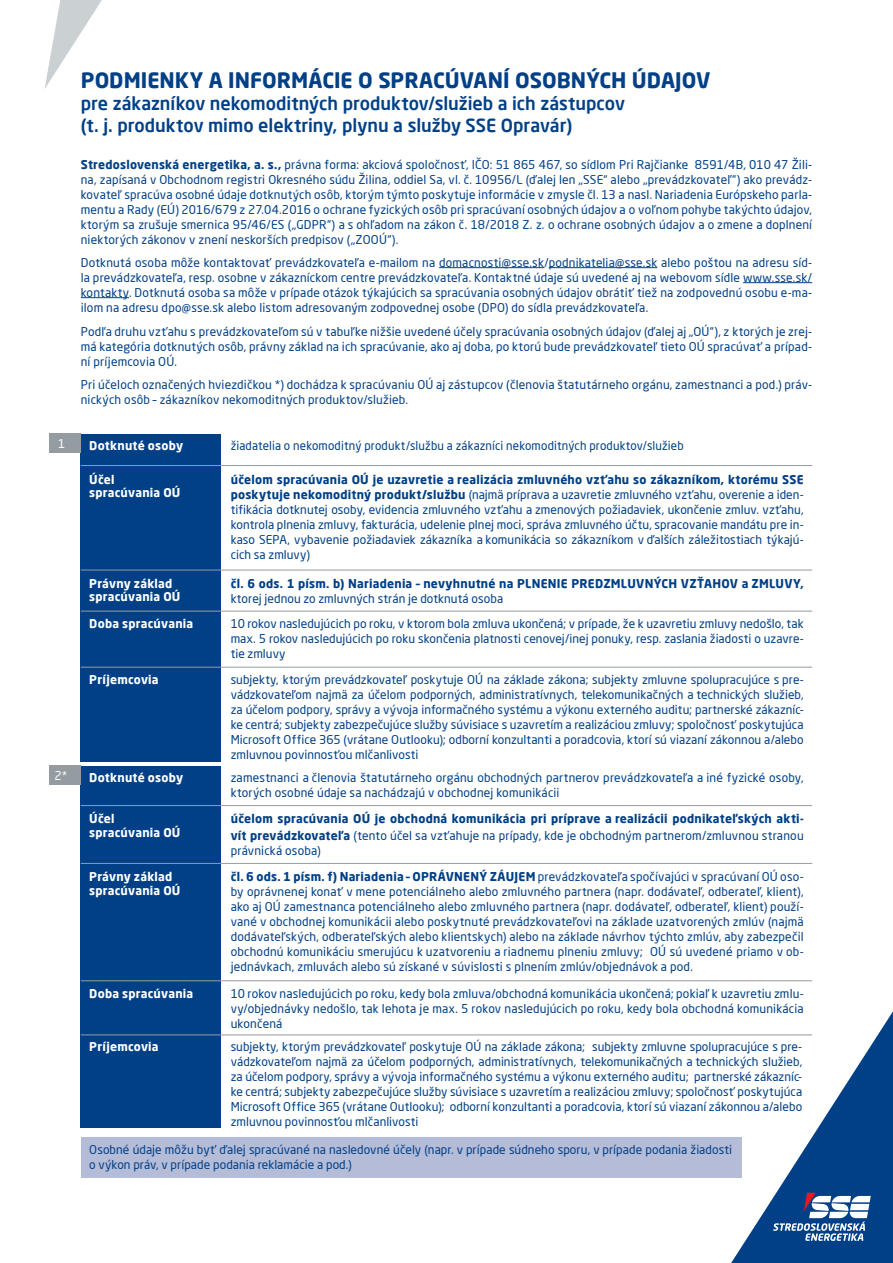
<style>
.page{position:relative;width:893px;height:1263px;background:#fff}
.page>*{position:absolute;margin:0;border:0;box-sizing:border-box;transform-origin:0 0}
.t1{font:700 21px "Neo Sans Pro";color:#014086}
.t2{font:500 18px/21.6px "Neo Sans Pro";color:#014086}
.t3{font:12px/15px "Neo Sans Pro";letter-spacing:.01em;color:#014086;text-align:justify}
.t4{font:700 12px/16.5px "Neo Sans Pro";letter-spacing:.02em;color:#014086}
.t5{font:700 12px/13.5px "Neo Sans Pro";letter-spacing:.015em;color:#fff}
.t6{font:12px "Neo Sans Pro";color:#fff}
.s1{font-weight:700}
.s2{font-weight:400}
</style>
<div class="page">
<div style="left:81px;top:1137px;width:661px;height:41px;background:#b5bcd8"></div>
<hr style="left:439px;top:267px;width:105px;height:1px;background:#014086">
<hr style="left:549px;top:267px;width:108px;height:1px;background:#014086">
<hr style="left:743px;top:282px;width:69px;height:1px;background:#014086">
<hr style="left:81px;top:297px;width:48px;height:1px;background:#014086">
<svg style="left:45px;top:0;width:57px;height:88px"></svg>
<svg style="left:731px;top:1011px;width:162px;height:252px"></svg>
<div style="left:81px;top:434px;width:140px;height:327px;background:#014086"></div>
<div style="left:49px;top:434px;width:32px;height:19px;background:#959ca1"></div>
<hr style="left:81px;top:465px;width:731px;height:1px;background:#959ca1">
<hr style="left:81px;top:570px;width:731px;height:1px;background:#959ca1">
<hr style="left:81px;top:667px;width:731px;height:1px;background:#959ca1">
<hr style="left:81px;top:611px;width:731px;height:1px;background:#959ca1">
<div style="left:81px;top:766px;width:140px;height:361px;background:#014086"></div>
<div style="left:49px;top:766px;width:32px;height:19px;background:#959ca1"></div>
<hr style="left:81px;top:863px;width:731px;height:1px;background:#959ca1">
<hr style="left:81px;top:805px;width:731px;height:1px;background:#959ca1">
<hr style="left:81px;top:980px;width:731px;height:1px;background:#959ca1">
<hr style="left:81px;top:1034px;width:731px;height:1px;background:#959ca1">
<h1 class="t1" style="left:81px;top:67px;width:631px">PODMIENKY A INFORMÁCIE O SPRACÚVANÍ OSOBNÝCH ÚDAJOV</h1>
<h2 class="t2" style="left:81px;top:92px;width:546px">pre zákazníkov nekomoditných produktov/služieb a ich zástupcov (t. j. produktov mimo elektriny, plynu a služby SSE Opravár)</h2>
<p class="t3" style="left:81px;top:156px;width:733px"><span class="s1">Stredoslovenská energetika, a. s.,</span> právna forma: akciová spoločnosť, IČO: 51 865 467, so sídlom Pri Rajčianke 8591/4B, 010 47 Žili&shy;na, zapísaná v Obchodnom registri Okresného súdu Žilina, oddiel Sa, vl. č. 10956/L (ďalej len „SSE“ alebo „prevádzkovateľ“) ako prevádz&shy;kovateľ spracúva osobné údaje dotknutých osôb, ktorým týmto poskytuje informácie v zmysle čl. 13 a nasl. Nariadenia Európskeho parla&shy;mentu a Rady (EÚ) 2016/679 z 27.04.2016 o ochrane fyzických osôb pri spracúvaní osobných údajov a o voľnom pohybe takýchto údajov, ktorým sa zrušuje smernica 95/46/ES („GDPR“) a s ohľadom na zákon č. 18/2018 Z. z. o ochrane osobných údajov a o zmene a doplnení niektorých zákonov v znení neskorších predpisov („ZOOÚ“).</p>
<p class="t3" style="left:81px;top:255px;width:733px">Dotknutá osoba môže kontaktovať prevádzkovateľa e-mailom na domacnosti@sse.sk/podnikatelia@sse.sk alebo poštou na adresu síd&shy;la prevádzkovateľa, resp. osobne v zákazníckom centre prevádzkovateľa. Kontaktné údaje sú uvedené aj na webovom sídle www.sse.sk/ kontakty. Dotknutá osoba sa môže v prípade otázok týkajúcich sa spracúvania osobných údajov obrátiť tiež na zodpovednú osobu e-ma&shy;ilom na adresu dpo@sse.sk alebo listom adresovaným zodpovednej osobe (DPO) do sídla prevádzkovateľa.</p>
<p class="t3" style="left:81px;top:323px;width:733px">Podľa druhu vzťahu s prevádzkovateľom sú v tabuľke nižšie uvedené účely spracúvania osobných údajov (ďalej aj „OÚ“), z ktorých je zrej&shy;má kategória dotknutých osôb, právny základ na ich spracúvanie, ako aj doba, po ktorú bude prevádzkovateľ tieto OÚ spracúvať a prípad&shy;ní príjemcovia OÚ.</p>
<p class="t3" style="left:81px;top:377px;width:733px">Pri účeloch označených hviezdičkou *) dochádza k spracúvaniu OÚ aj zástupcov (členovia štatutárneho orgánu, zamestnanci a pod.) práv&shy;nických osôb – zákazníkov nekomoditných produktov/služieb.</p>
<p class="t6" style="left:58px;top:436px;width:9px">1</p>
<p class="t5" style="left:89px;top:438px;width:95px">Dotknuté osoby</p>
<p class="t3" style="left:231px;top:438px;width:454px">žiadatelia o nekomoditný produkt/službu a zákazníci nekomoditných produktov/služieb</p>
<p class="t5" style="left:89px;top:472px;width:93px">Účel spracúvania OÚ</p>
<p class="t3" style="left:231px;top:472px;width:574px"><span class="s1">účelom spracúvania OÚ je uzavretie a realizácia zmluvného vzťahu so zákazníkom, ktorému SSE poskytuje nekomoditný produkt/službu</span> (najmä príprava a uzavretie zmluvného vzťahu, overenie a iden&shy;tifikácia dotknutej osoby, evidencia zmluvného vzťahu a zmenových požiadaviek, ukončenie zmluv. vzťahu, kontrola plnenia zmluvy, fakturácia, udelenie plnej moci, správa zmluvného účtu, spracovanie mandátu pre in&shy;kaso SEPA, vybavenie požiadaviek zákazníka a komunikácia so zákazníkom v ďalších záležitostiach týkajú&shy;cich sa zmluvy)</p>
<p class="t5" style="left:89px;top:576px;width:93px">Právny základ spracúvania OÚ</p>
<p class="t4" style="left:231px;top:575px;width:574px">čl. 6 ods. 1 písm. b) Nariadenia – nevyhnutné na PLNENIE PREDZMLUVNÝCH VZŤAHOV a ZMLUVY,</p>
<p class="t3" style="left:231px;top:590px;width:274px">ktorej jednou zo zmluvných strán je dotknutá osoba</p>
<p class="t6" style="left:54px;top:768px;width:15px">2*</p>
<p class="t5" style="left:89px;top:616px;width:105px">Doba spracúvania</p>
<p class="t3" style="left:231px;top:616px;width:574px">10 rokov nasledujúcich po roku, v ktorom bola zmluva ukončená; v prípade, že k uzavretiu zmluvy nedošlo, tak max. 5 rokov nasledujúcich po roku skončenia platnosti cenovej/inej ponuky, resp. zaslania žiadosti o uzavre&shy;tie zmluvy</p>
<p class="t5" style="left:89px;top:672px;width:71px">Príjemcovia</p>
<p class="t3" style="left:231px;top:672px;width:574px">subjekty, ktorým prevádzkovateľ poskytuje OÚ na základe zákona; subjekty zmluvne spolupracujúce s pre&shy;vádzkovateľom najmä za účelom podporných, administratívnych, telekomunikačných a technických služieb, za účelom podpory, správy a vývoja informačného systému a výkonu externého auditu; partnerské zákazníc&shy;ke centrá; subjekty zabezpečujúce služby súvisiace s uzavretím a realizáciou zmluvy; spoločnosť poskytujúca Microsoft Office 365 (vrátane Outlooku); odborní konzultanti a poradcovia, ktorí sú viazaní zákonnou a/alebo zmluvnou povinnosťou mlčanlivosti</p>
<p class="t5" style="left:89px;top:770px;width:95px">Dotknuté osoby</p>
<p class="t3" style="left:231px;top:769px;width:574px">zamestnanci a členovia štatutárneho orgánu obchodných partnerov prevádzkovateľa a iné fyzické osoby, ktorých osobné údaje sa nachádzajú v obchodnej komunikácii</p>
<p class="t5" style="left:89px;top:812px;width:93px">Účel spracúvania OÚ</p>
<p class="t4" style="left:231px;top:810px;width:574px">účelom spracúvania OÚ je obchodná komunikácia pri príprave a realizácii podnikateľských akti&shy;vít prevádzkovateľa <span class="s2">(tento účel sa vzťahuje na prípady, kde je obchodným partnerom/zmluvnou stranou</span></p>
<p class="t3" style="left:231px;top:843px;width:92px">právnická osoba)</p>
<p class="t5" style="left:89px;top:870px;width:93px">Právny základ spracúvania OÚ</p>
<p class="t3" style="left:231px;top:869px;width:574px"><span class="s1">čl. 6 ods. 1 písm. f) Nariadenia – OPRÁVNENÝ ZÁUJEM</span> prevádzkovateľa spočívajúci v spracúvaní OÚ oso&shy;by oprávnenej konať v mene potenciálneho alebo zmluvného partnera (napr. dodávateľ, odberateľ, klient), ako aj OÚ zamestnanca potenciálneho alebo zmluvného partnera (napr. dodávateľ, odberateľ, klient) použí&shy;vané v obchodnej komunikácii alebo poskytnuté prevádzkovateľovi na základe uzatvorených zmlúv (najmä dodávateľských, odberateľských alebo klientskych) alebo na základe návrhov týchto zmlúv, aby zabezpečil obchodnú komunikáciu smerujúcu k uzatvoreniu a riadnemu plneniu zmluvy; OÚ sú uvedené priamo v ob&shy;jednávkach, zmluvách alebo sú získané v súvislosti s plnením zmlúv/objednávok a pod.</p>
<p class="t5" style="left:89px;top:987px;width:105px">Doba spracúvania</p>
<p class="t3" style="left:231px;top:986px;width:574px">10 rokov nasledujúcich po roku, kedy bola zmluva/obchodná komunikácia ukončená; pokiaľ k uzavretiu zmlu&shy;vy/objednávky nedošlo, tak lehota je max. 5 rokov nasledujúcich po roku, kedy bola obchodná komunikácia ukončená</p>
<p class="t5" style="left:89px;top:1040px;width:71px">Príjemcovia</p>
<p class="t3" style="left:231px;top:1039px;width:573px">subjekty, ktorým prevádzkovateľ poskytuje OÚ na základe zákona; subjekty zmluvne spolupracujúce s pre&shy;vádzkovateľom najmä za účelom podporných, administratívnych, telekomunikačných a technických služieb, za účelom podpory, správy a vývoja informačného systému a výkonu externého auditu; partnerské zákazníc&shy;ke centrá; subjekty zabezpečujúce služby súvisiace s uzavretím a realizáciou zmluvy; spoločnosť poskytujúca Microsoft Office 365 (vrátane Outlooku); odborní konzultanti a poradcovia, ktorí sú viazaní zákonnou a/alebo zmluvnou povinnosťou mlčanlivosti</p>
<p class="t3" style="left:89px;top:1142px;width:644px">Osobné údaje môžu byť ďalej spracúvané na nasledovné účely (napr. v prípade súdneho sporu, v prípade podania žiadosti o výkon práv, v prípade podania reklamácie a pod.)</p>
</div>
